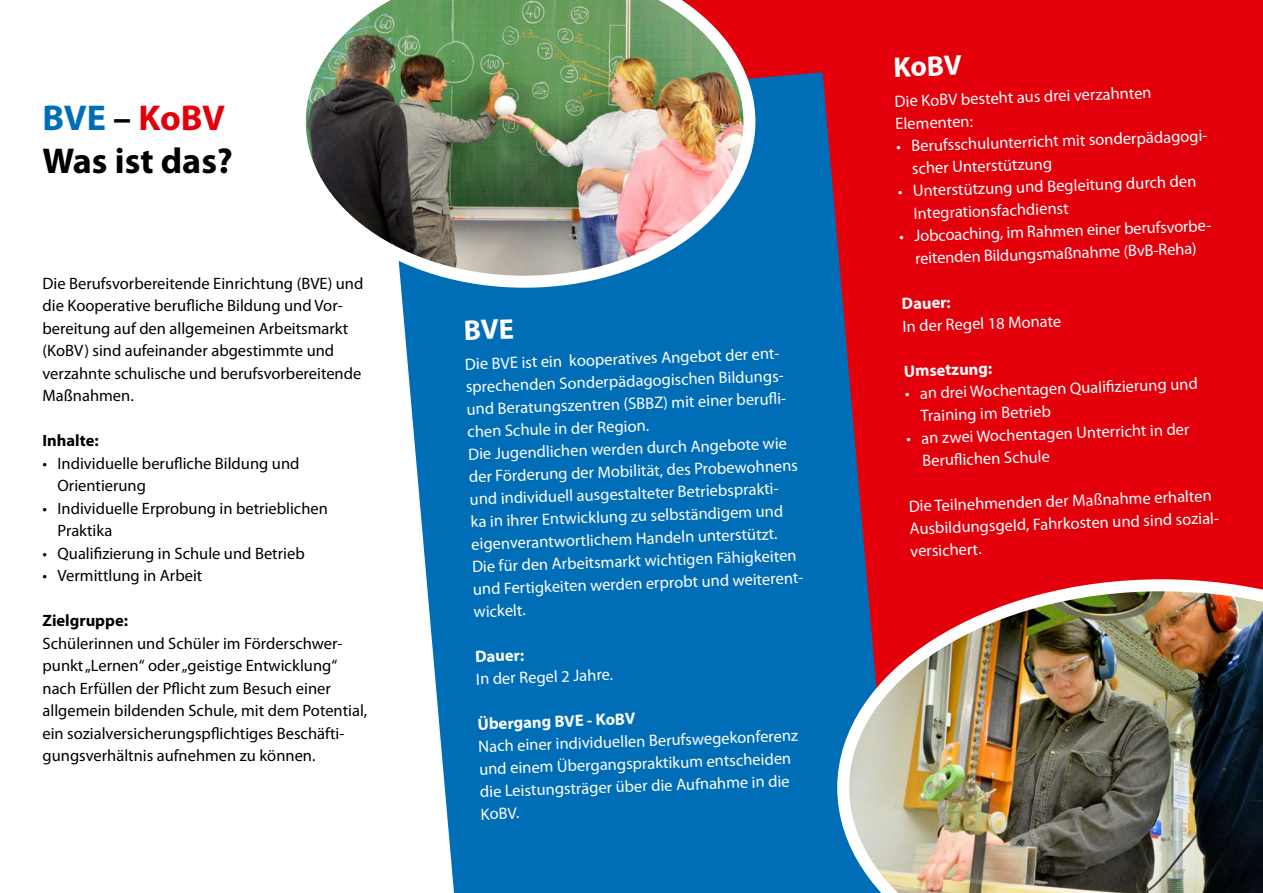
<style>
.page{position:relative;width:1263px;height:893px;background:#fff}
.page>*{position:absolute;margin:0;border:0;box-sizing:border-box;transform-origin:0 0}
.Fließtext{font:700 36px "Myriad Pro";color:#000}
.Fließtext-2{font:700 36px "Myriad Pro";letter-spacing:-.01em;color:#e3000b}
.Fließtext-3{font:700 28.5px "Myriad Pro";color:#fff}
.Fließtext-4{font:16.5px/22.5px "Myriad Pro";color:#fff}
.Fließtext-5{font:16.5px/22.5px "Myriad Pro";color:#000}
.Eingerückt{font:16.5px/22.5px "Myriad Pro";color:#fff}
.Eingerückt-2{font:16.5px/22.5px "Myriad Pro";color:#000}
.Fließtext-6{font:700 16.5px "Myriad Pro";color:#fff}
.Fließtext-7{font:700 16.5px "Myriad Pro";color:#000}
.s1{color:#006db7}
.s2{color:#000}
</style>
<div class="page">
<div style="left:755px;top:0;width:508px;height:579px;background:#e3000b"></div>
<svg style="left:401px;top:72px;width:493px;height:821px;background:#1f6bac"></svg>
<img style="left:837px;top:579px;width:426px;height:314px">
<img style="left:305px;top:0;width:450px;height:288px">
<svg style="left:465px;top:319px;width:48px;height:21px"></svg>
<p class="Fließtext-2" style="left:43px;top:95px;width:184px"><span class="s1">BVE</span> <span class="s2">–</span> KoBV</p>
<p class="Fließtext" style="left:43px;top:138px;width:192px">Was ist das?</p>
<p class="Fließtext-5" style="left:43px;top:272px;width:322px">Die Berufsvorbereitende Einrichtung (BVE) und die Kooperative berufliche Bildung und Vor&shy;bereitung auf den allgemeinen Arbeitsmarkt (KoBV) sind aufeinander abgestimmte und verzahnte schulische und berufsvorbereitende Maßnahmen.</p>
<p class="Fließtext-7" style="left:43px;top:430px;width:58px">Inhalte:</p>
<p class="Eingerückt-2" style="left:58px;top:452px;width:243px;text-indent:-15px">• Individuelle berufliche Bildung und<br>Orientierung</p>
<p class="Eingerückt-2" style="left:58px;top:497px;width:272px;text-indent:-15px">• Individuelle Erprobung in betrieblichen<br>Praktika</p>
<p class="Eingerückt-2" style="left:43px;top:542px;width:264px">• Qualifizierung in Schule und Betrieb</p>
<p class="Eingerückt-2" style="left:43px;top:564px;width:161px">• Vermittlung in Arbeit</p>
<p class="Fließtext-7" style="left:43px;top:610px;width:87px">Zielgruppe:</p>
<p class="Fließtext-5" style="left:43px;top:632px;width:326px">Schülerinnen und Schüler im Förderschwer&shy;punkt „Lernen“ oder „geistige Entwicklung“ nach Erfüllen der Pflicht zum Besuch einer allgemein bildenden Schule, mit dem Potential, ein sozialversicherungspflichtiges Beschäfti&shy;gungsverhältnis aufnehmen zu können.</p>
<p class="Fließtext-4" style="left:465px;top:353px;width:324px;rotate:-2deg">Die BVE ist ein kooperatives Angebot der ent&shy;sprechenden Sonderpädagogischen Bildungs&shy;und Beratungszentren (SBBZ) mit einer berufl i&shy;chen Schule in der Region.</p>
<p class="Fließtext-4" style="left:468px;top:443px;width:331px;rotate:-2deg">Die Jugendlichen werden durch Angebote wie der Förderung der Mobilität, des Probewohnens und individuell ausgestalteter Betriebsprakti&shy;ka in ihrer Entwicklung zu selbständigem und eigenverantwortlichem Handeln unterstützt.</p>
<p class="Fließtext-4" style="left:472px;top:555px;width:335px;rotate:-2deg">Die für den Arbeitsmarkt wichtigen Fähigkeiten und Fertigkeiten werden erprobt und weiterent&shy;wickelt.</p>
<p class="Fließtext-6" style="left:475px;top:646px;width:51px;rotate:-2deg">Dauer:</p>
<p class="Fließtext-4" style="left:476px;top:668px;width:139px;rotate:-2deg">In der Regel 2 Jahre.</p>
<p class="Fließtext-6" style="left:477px;top:713px;width:159px;rotate:-2deg">Übergang BVE - KoBV</p>
<p class="Fließtext-4" style="left:478px;top:735px;width:321px;rotate:-2deg">Nach einer individuellen Berufswegekonferenz und einem Übergangspraktikum entscheiden die Leistungsträger über die Aufnahme in die KoBV.</p>
<p class="Fließtext-3" style="left:893px;top:49px;width:70px;rotate:-2deg">KoBV</p>
<p class="Fließtext-4" style="left:894px;top:90px;width:259px;rotate:-2deg">Die KoBV besteht aus drei verzahnten<br>Elementen:</p>
<p class="Eingerückt" style="left:911px;top:134px;width:301px;text-indent:-15px;rotate:-2deg">• Berufsschulunterricht mit sonderpädagogi&shy;scher Unterstützung</p>
<p class="Eingerückt" style="left:912px;top:179px;width:285px;text-indent:-15px;rotate:-2deg">• Unterstützung und Begleitung durch den<br>Integrationsfachdienst</p>
<p class="Eingerückt" style="left:899px;top:225px;width:317px;text-align:center;rotate:-2deg">• Jobcoaching, im Rahmen einer berufsvorbe&shy;reitenden Bildungsmaßnahme (BvB-Reha)</p>
<p class="Fließtext-6" style="left:901px;top:293px;width:51px;rotate:-2deg">Dauer:</p>
<p class="Fließtext-4" style="left:902px;top:315px;width:160px;rotate:-2deg">In der Regel 18 Monate</p>
<p class="Fließtext-6" style="left:904px;top:360px;width:90px;rotate:-2deg">Umsetzung:</p>
<p class="Eingerückt" style="left:919px;top:382px;width:280px;text-indent:-15px;rotate:-2deg">• an drei Wochentagen Qualifi zierung und<br>Training im Betrieb</p>
<p class="Eingerückt" style="left:921px;top:427px;width:270px;text-indent:-15px;rotate:-2deg">• an zwei Wochentagen Unterricht in der<br>Berufl ichen Schule</p>
<p class="Fließtext-4" style="left:908px;top:495px;width:314px;rotate:-2deg">Die Teilnehmenden der Maßnahme erhalten<br>Ausbildungsgeld, Fahrkosten und sind sozial&shy;versichert.</p>
</div>
